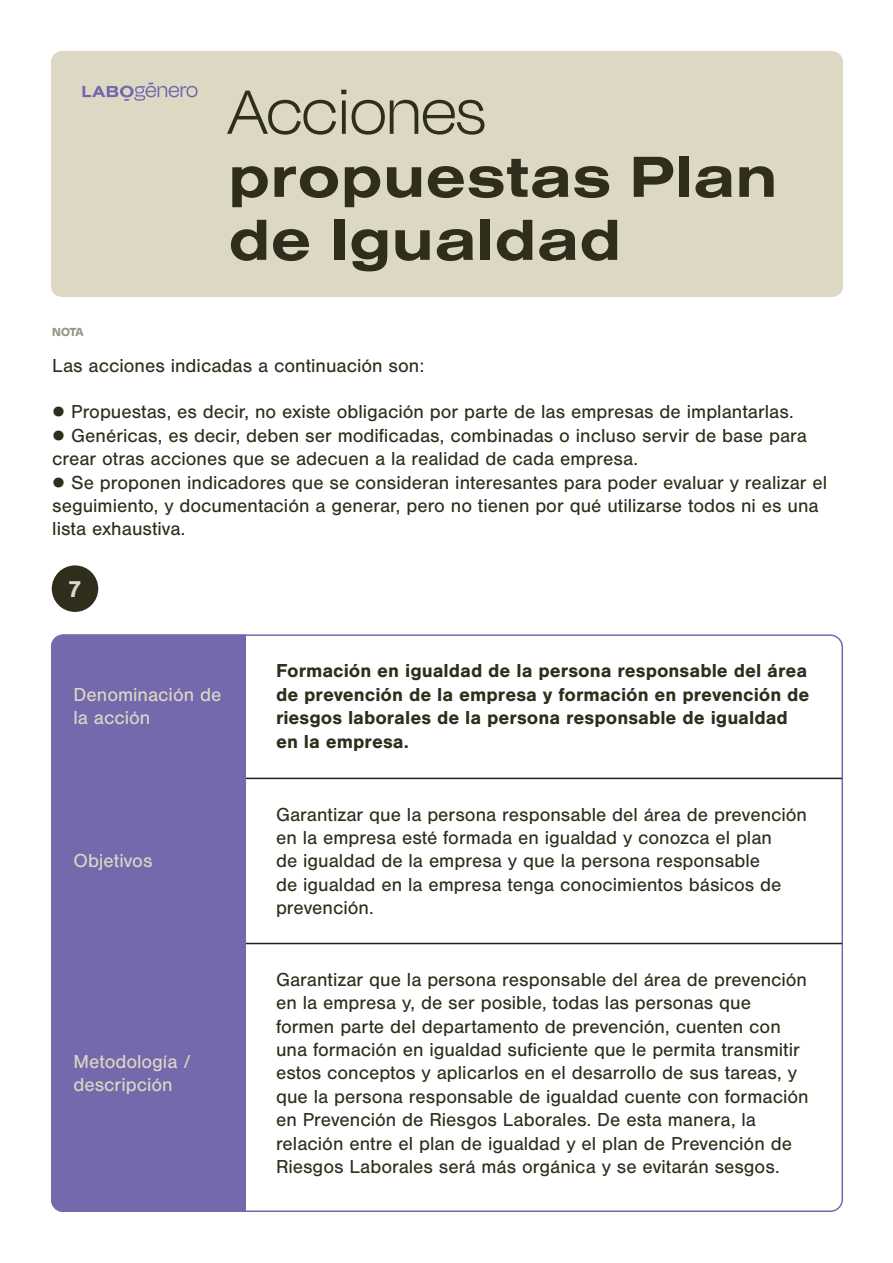
<style>
.page{position:relative;width:893px;height:1263px;background:#fff}
.page>*{position:absolute;margin:0;border:0;box-sizing:border-box;transform-origin:0 0}
.t1{font:300 72px "Degular Display";color:#2f2d1c}
.t2{font:700 60px/63px "Nimbus San Ext";color:#2f2d1c}
.t3{font:700 24px "Nimbus San";color:#ddd8c3}
.t4{font:19.5px/23.4px "Nimbus San";color:#2f2d1c}
.t5{font:700 19.5px/23.4px "Nimbus San";color:#2f2d1c}
.t6{font:19.5px/23.4px "Nimbus San";color:#ddd8c3}
.t7{font:700 13.5px "Degular";color:#939381}
</style>
<div class="page">
<div style="left:51px;top:51px;width:792px;height:246px;background:#ddd8c3;border-radius:11px"></div>
<svg style="left:82px;top:83px;width:116px;height:18px"></svg>
<div style="left:52px;top:565px;width:46px;height:47px;background:#2f2d1c;border-radius:50%"></div>
<div style="left:51px;top:634px;width:195px;height:578px;background:#7469ad"></div>
<hr style="left:246px;top:778px;width:596px;height:1px;background:#231f20">
<hr style="left:246px;top:943px;width:596px;height:1px;background:#231f20">
<p class="t7" style="left:52px;top:323px;width:33px">NOTA</p>
<h1 class="t1" style="left:228px;top:72px;width:259px">Acciones</h1>
<h2 class="t2" style="left:228px;top:143px;width:551px">propuestas Plan de Igualdad</h2>
<p class="t4" style="left:52px;top:354px;width:374px">Las acciones indicadas a continuación son:</p>
<p class="t4" style="left:52px;top:401px;width:776px">▯ Propuestas, es decir, no existe obligación por parte de las empresas de implantarlas.<br>▯ Genéricas, es decir, deben ser modificadas, combinadas o incluso servir de base para crear otras acciones que se adecuen a la realidad de cada empresa.<br>▯ Se proponen indicadores que se consideran interesantes para poder evaluar y realizar el seguimiento, y documentación a generar, pero no tienen por qué utilizarse todos ni es una lista exhaustiva.</p>
<p class="t3" style="left:68px;top:575px;width:15px">7</p>
<p class="t6" style="left:74px;top:683px;width:149px">Denominación de la acción</p>
<p class="t6" style="left:74px;top:850px;width:80px">Objetivos</p>
<p class="t6" style="left:74px;top:1050px;width:119px">Metodología / descripción</p>
<p class="t5" style="left:276px;top:659px;width:535px">Formación en igualdad de la persona responsable del área de prevención de la empresa y formación en prevención de riesgos laborales de la persona responsable de igualdad en la empresa.</p>
<p class="t4" style="left:276px;top:803px;width:533px">Garantizar que la persona responsable del área de prevención en la empresa esté formada en igualdad y conozca el plan<br>de igualdad de la empresa y que la persona responsable<br>de igualdad en la empresa tenga conocimientos básicos de prevención.</p>
<p class="t4" style="left:276px;top:968px;width:534px">Garantizar que la persona responsable del área de prevención en la empresa y, de ser posible, todas las personas que formen parte del departamento de prevención, cuenten con una formación en igualdad suficiente que le permita transmitir estos conceptos y aplicarlos en el desarrollo de sus tareas, y que la persona responsable de igualdad cuente con formación en Prevención de Riesgos Laborales. De esta manera, la relación entre el plan de igualdad y el plan de Prevención de Riesgos Laborales será más orgánica y se evitarán sesgos.</p>
</div>
